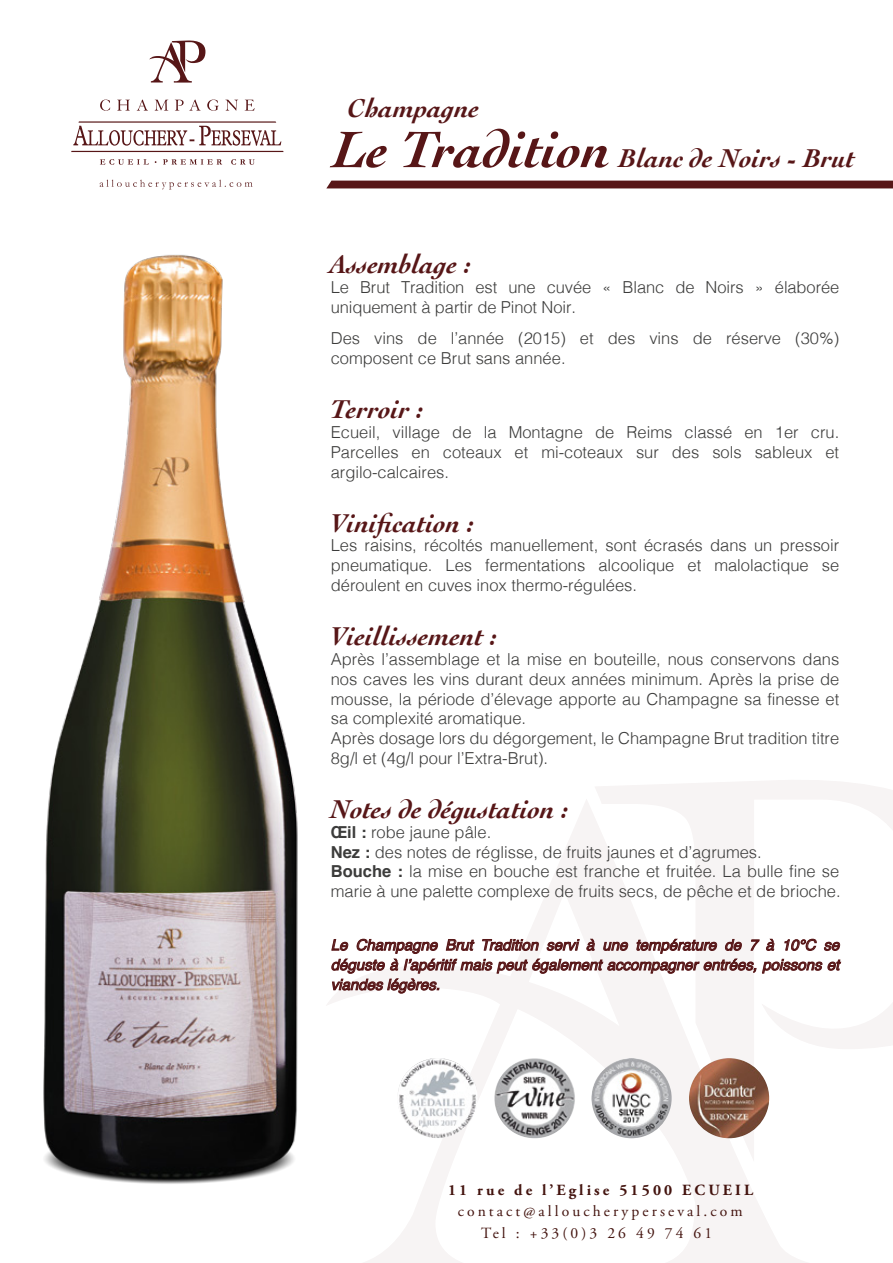
<style>
.page{position:relative;width:893px;height:1263px;background:#fff}
.page>*{position:absolute;margin:0;border:0;box-sizing:border-box;transform-origin:0 0}
.t1{font:italic 700 27px "Cochin";color:#571617}
.t2{font:300 16.5px/19.8px "Helvetica";color:#3c3c3b}
.t3{font:15.6px "Adobe Garamond Pro";letter-spacing:.2em;color:#43130e}
.t4{font:700 15.6px "Adobe Garamond Pro";letter-spacing:.2em;color:#43130e}
.t5{font:italic 15px/19.8px "Helvetica";color:#571617;text-align:justify}
.s1{font-size:54px}
.s2{font-weight:700}
</style>
<div class="page">
<img style="left:43px;top:254px;width:255px;height:930px">
<svg style="left:595px;top:780px;width:298px;height:269px"></svg>
<svg style="left:327px;top:798px;width:507px;height:465px"></svg>
<svg style="left:100px;top:100px;width:10px;height:11px"></svg>
<svg style="left:117px;top:100px;width:13px;height:11px"></svg>
<svg style="left:137px;top:100px;width:11px;height:11px"></svg>
<svg style="left:155px;top:100px;width:13px;height:11px"></svg>
<svg style="left:175px;top:100px;width:26px;height:11px"></svg>
<svg style="left:207px;top:100px;width:12px;height:11px"></svg>
<svg style="left:225px;top:100px;width:13px;height:11px"></svg>
<svg style="left:245px;top:100px;width:10px;height:11px"></svg>
<svg style="left:71px;top:121px;width:213px;height:31px"></svg>
<svg style="left:149px;top:40px;width:56px;height:43px"></svg>
<svg style="left:100px;top:159px;width:49px;height:6px"></svg>
<svg style="left:163px;top:159px;width:59px;height:6px"></svg>
<svg style="left:231px;top:159px;width:24px;height:6px"></svg>
<svg style="left:100px;top:180px;width:153px;height:9px"></svg>
<img style="left:494px;top:1058px;width:81px;height:80px;border-radius:40px">
<img style="left:689px;top:1058px;width:80px;height:80px;border-radius:40px">
<img style="left:397px;top:1058px;width:81px;height:80px;border-radius:40px">
<img style="left:591px;top:1058px;width:81px;height:80px;border-radius:40px">
<svg style="left:331px;top:938px;width:510px;height:56px"></svg>
<div style="left:326px;top:181px;width:567px;height:7px;background:#571617"></div>
<h1 class="t1" style="left:348px;top:92px;width:133px">Champagne</h1>
<h1 class="t1" style="left:334px;top:142px;width:522px"><span class="s1">Le Tradition</span> Blanc de Noirs - Brut</h1>
<h1 class="t1" style="left:331px;top:249px;width:142px">Assemblage :</h1>
<p class="t2" style="left:331px;top:276px;width:510px">Le Brut Tradition est une cuvée « Blanc de Noirs » élaborée uniquement à partir de Pinot Noir.</p>
<p class="t2" style="left:331px;top:328px;width:510px">Des vins de l’année (2015) et des vins de réserve (30%) composent ce Brut sans année.</p>
<h1 class="t1" style="left:331px;top:394px;width:94px">Terroir :</h1>
<p class="t2" style="left:331px;top:421px;width:510px;text-align:justify">Ecueil, village de la Montagne de Reims classé en 1er cru.<br>Parcelles en coteaux et mi-coteaux sur des sols sableux et argilo-calcaires.</p>
<h1 class="t1" style="left:331px;top:507px;width:144px">Vinification :</h1>
<p class="t2" style="left:331px;top:535px;width:510px;text-align:justify">Les raisins, récoltés manuellement, sont écrasés dans un pressoir pneumatique. Les fermentations alcoolique et malolactique se déroulent en cuves inox thermo-régulées.</p>
<h1 class="t1" style="left:331px;top:620px;width:167px">Vieillissement :</h1>
<p class="t2" style="left:331px;top:648px;width:510px">Après l’assemblage et la mise en bouteille, nous conservons dans nos caves les vins durant deux années minimum. Après la prise de mousse, la période d’élevage apporte au Champagne sa finesse et sa complexité aromatique.<br>Après dosage lors du dégorgement, le Champagne Brut tradition titre 8g/l et (4g/l pour l’Extra-Brut).</p>
<h1 class="t1" style="left:331px;top:793px;width:239px">Notes de dégustation :</h1>
<p class="t2" style="left:331px;top:821px;width:511px"><span class="s2">Œil :</span> robe jaune pâle.<br><span class="s2">Nez :</span> des notes de réglisse, de fruits jaunes et d’agrumes.<br><span class="s2">Bouche :</span> la mise en bouche est franche et fruitée. La bulle fine se marie à une palette complexe de fruits secs, de pêche et de brioche.</p>
<p class="t5" style="left:331px;top:935px;width:510px">Le Champagne Brut Tradition servi à une température de 7 à 10°C se déguste à l’apéritif mais peut également accompagner entrées, poissons et viandes légères.</p>
<p class="t4" style="left:448px;top:1181px;width:307px">11 rue de l’Eglise 51500 ECUEIL</p>
<p class="t3" style="left:481px;top:1223px;width:233px">Tel : +33(0)3 26 49 74 61</p>
<p class="t3" style="left:458px;top:1201px;width:286px">contact@alloucheryperseval.com</p>
</div>
